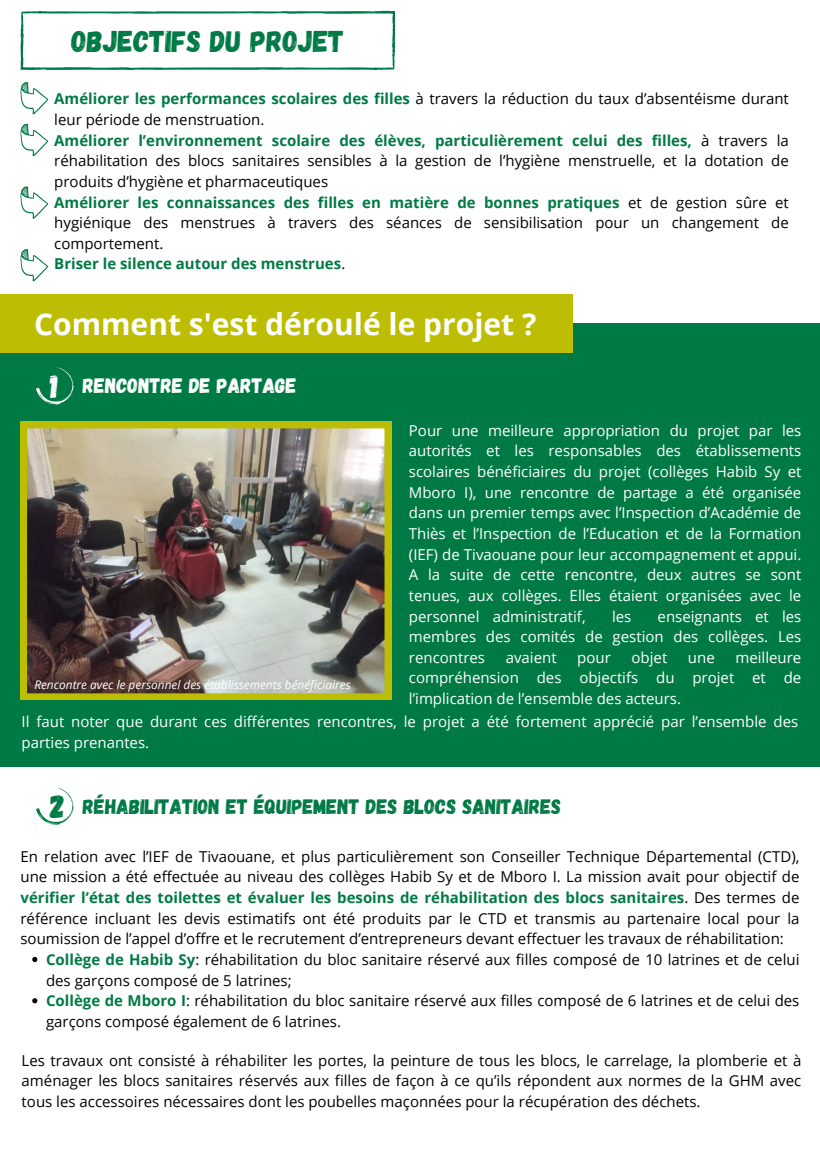
<style>
.page{position:relative;width:820px;height:1163px;background:#fff}
.page>*{position:absolute;margin:0;border:0;box-sizing:border-box;transform-origin:0 0}
.t1{font:32px "Gagalin";color:#fff}
.t2{font:32px "Gagalin";color:#007a45}
.t3{font:700 30px "Open Sans";color:#fff}
.t4{font:30px "Gagalin";color:#007a45}
.t5{font:20.81px "Gagalin";color:#007a45}
.t6{font:20.81px "Gagalin";color:#fff}
.t7{font:15px/20.6px "Open Sans";color:#000;text-align:justify}
.t8{font:15px/20.6px "Open Sans";color:#fff;text-align:justify}
.t9{font:700 15px "Open Sans";color:#007a45}
.t10{font:italic 11.88px "Open Sans";color:#fff}
.s1{font-weight:700;color:#007a45}
.s2{font-weight:400;color:#000}
</style>
<div class="page">
<svg style="left:20px;top:82px;width:28px;height:32px"></svg>
<svg style="left:20px;top:124px;width:28px;height:32px"></svg>
<svg style="left:20px;top:186px;width:28px;height:33px"></svg>
<svg style="left:20px;top:249px;width:28px;height:32px"></svg>
<svg style="left:20px;top:11px;width:375px;height:59px"></svg>
<div style="left:0;top:324px;width:819px;height:443px;background:#007a45"></div>
<img style="left:20px;top:422px;width:371px;height:278px">
<svg style="left:36px;top:367px;width:37px;height:38px"></svg>
<div style="left:0;top:294px;width:572px;height:59px;background:#bdbd03"></div>
<svg style="left:36px;top:787px;width:37px;height:38px"></svg>
<svg style="left:32px;top:957px;width:5px;height:5px"></svg>
<svg style="left:32px;top:998px;width:5px;height:5px"></svg>
<p class="t4" style="left:71px;top:22px;width:274px">OBJECTIFS DU PROJET</p>
<p class="t7" style="left:54px;top:88px;width:736px"><span class="s1">Améliorer les performances scolaires des filles</span> à travers la réduction du taux d’absentéisme durant leur période de menstruation.</p>
<p class="t7" style="left:54px;top:129px;width:736px"><span class="s1">Améliorer l’environnement scolaire des élèves, particulièrement celui des filles,</span> à travers la réhabilitation des blocs sanitaires sensibles à la gestion de l’hygiène menstruelle, et la dotation de produits d’hygiène et pharmaceutiques</p>
<p class="t7" style="left:54px;top:191px;width:736px"><span class="s1">Améliorer les connaissances des filles en matière de bonnes pratiques</span> et de gestion sûre et hygiénique des menstrues à travers des séances de sensibilisation pour un changement de comportement.</p>
<p class="t9" style="left:54px;top:253px;width:293px">Briser le silence autour des menstrues<span class="s2">.</span></p>
<p class="t3" style="left:34px;top:303px;width:503px">Comment s'est déroulé le projet ?</p>
<p class="t1" style="left:50px;top:366px;width:10px">1</p>
<p class="t6" style="left:83px;top:372px;width:215px">RENCONTRE DE PARTAGE</p>
<p class="t8" style="left:409px;top:419px;width:394px">Pour une meilleure appropriation du projet par les autorités et les responsables des établissements scolaires bénéficiaires du projet (collèges Habib Sy et Mboro I), une rencontre de partage a été organisée dans un premier temps avec l’Inspection d’Académie de Thiès et l’Inspection de l’Education et de la Formation (IEF) de Tivaouane pour leur accompagnement et appui.<br>A la suite de cette rencontre, deux autres se sont tenues, aux collèges. Elles étaient organisées avec le personnel administratif,</p>
<p class="t8" style="left:409px;top:605px;width:394px;text-indent:248px">enseignants et les membres des comités de gestion des collèges. Les rencontres</p>
<p class="t8" style="left:612px;top:605px;width:21px">les</p>
<p class="t8" style="left:409px;top:646px;width:394px;text-indent:326px">meilleure compréhension des objectifs du projet et de l’implication de l’ensemble des acteurs.</p>
<p class="t8" style="left:22px;top:710px;width:778px">Il faut noter que durant ces différentes rencontres, le projet a été fortement apprécié par l’ensemble des parties prenantes.</p>
<p class="t8" style="left:505px;top:646px;width:52px">avaient</p>
<p class="t8" style="left:577px;top:646px;width:35px">pour</p>
<p class="t8" style="left:631px;top:646px;width:37px">objet</p>
<p class="t8" style="left:687px;top:646px;width:28px">une</p>
<p class="t10" style="left:34px;top:676px;width:318px">Rencontre avec le personnel des établissements bénéficiaires</p>
<p class="t2" style="left:50px;top:786px;width:17px">2</p>
<p class="t5" style="left:83px;top:792px;width:479px">RÉHABILITATION ET ÉQUIPEMENT DES BLOCS SANITAIRES</p>
<p class="t7" style="left:20px;top:845px;width:780px">En relation avec l’IEF de Tivaouane, et plus particulièrement son Conseiller Technique Départemental (CTD), une mission a été effectuée au niveau des collèges Habib Sy et de Mboro I. La mission avait pour objectif de <span class="s1">vérifier l’état des toilettes et évaluer les besoins de réhabilitation des blocs sanitaires</span>. Des termes de référence incluant les devis estimatifs ont été produits par le CTD et transmis au partenaire local pour la soumission de l’appel d’offre et le recrutement d’entrepreneurs devant effectuer les travaux de réhabilitation:</p>
<p class="t7" style="left:46px;top:948px;width:754px"><span class="s1">Collège de Habib Sy</span>: réhabilitation du bloc sanitaire réservé aux filles composé de 10 latrines et de celui des garçons composé de 5 latrines;</p>
<p class="t7" style="left:46px;top:990px;width:754px"><span class="s1">Collège de Mboro I</span>: réhabilitation du bloc sanitaire réservé aux filles composé de 6 latrines et de celui des garçons composé également de 6 latrines.</p>
<p class="t7" style="left:22px;top:1049px;width:781px">Les travaux ont consisté à réhabiliter les portes, la peinture de tous les blocs, le carrelage, la plomberie et à aménager les blocs sanitaires réservés aux filles de façon à ce qu’ils répondent aux normes de la GHM avec tous les accessoires nécessaires dont les poubelles maçonnées pour la récupération des déchets.</p>
</div>
